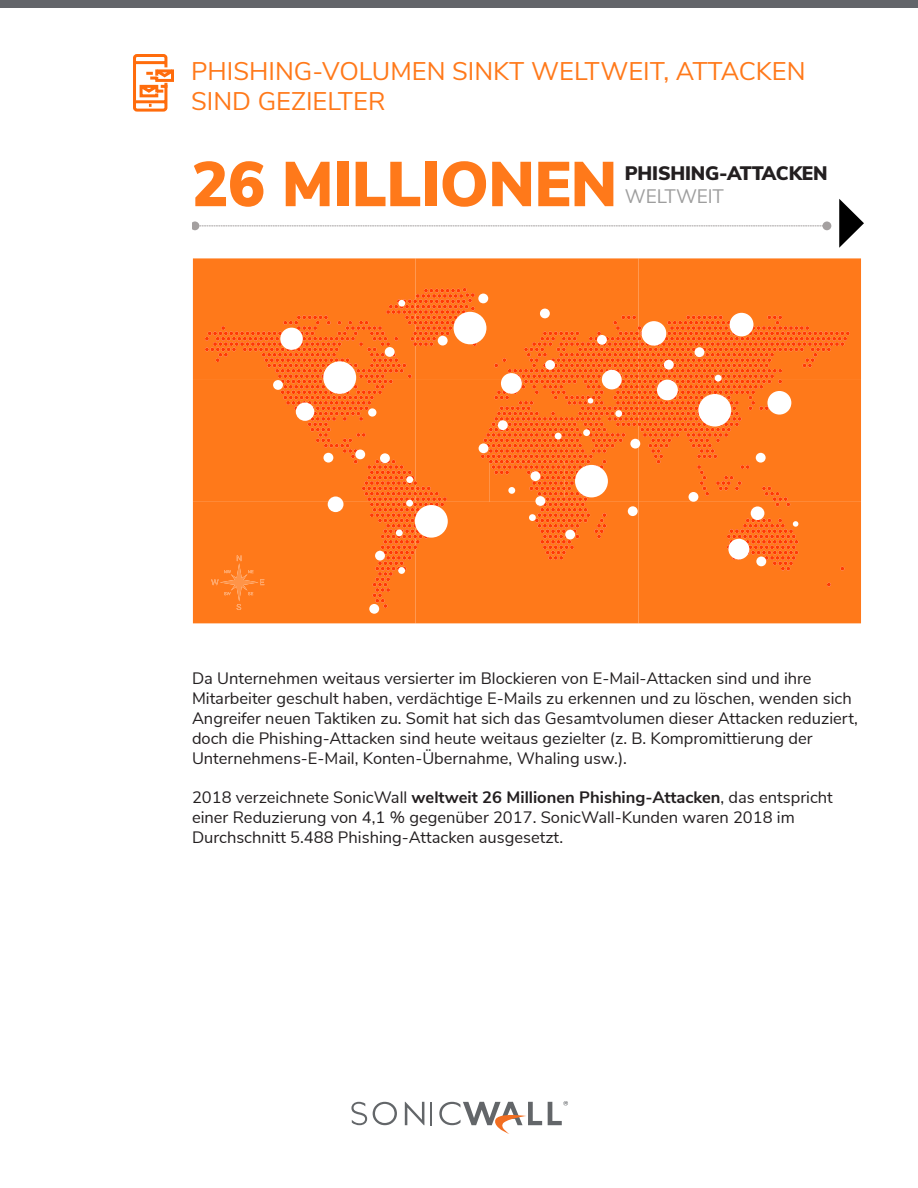
<style>
.page{position:relative;width:918px;height:1188px;background:#fff}
.page>*{position:absolute;margin:0;border:0;box-sizing:border-box;transform-origin:0 0}
.t1{font:900 63px "Nunito Sans";letter-spacing:-.01em;color:#ff791a}
.t2{font:25.5px/30.6px "Nunito Sans";color:#ff791a}
.t3{font:900 19.5px "Nunito Sans";letter-spacing:-.01em;color:#231f20}
.t4{font:19.5px "Nunito Sans";letter-spacing:-.01em;color:#9e9e9e}
.t5{font:16.5px/19.8px "Nunito Sans";color:#231f20}
.s1{font-weight:700}
</style>
<div class="page">
<svg style="left:373px;top:1102px;width:24px;height:23px"></svg>
<svg style="left:405px;top:1102px;width:19px;height:23px"></svg>
<svg style="left:430px;top:1102px;width:1px;height:23px"></svg>
<svg style="left:351px;top:1102px;width:16px;height:23px"></svg>
<svg style="left:439px;top:1102px;width:103px;height:32px"></svg>
<svg style="left:548px;top:1101px;width:20px;height:24px"></svg>
<svg style="left:192px;top:221px;width:630px;height:9px"></svg>
<div style="left:822px;top:221px;width:9px;height:9px;background:#a4a0a0;border-radius:50%"></div>
<svg style="left:839px;top:199px;width:25px;height:49px"></svg>
<div style="left:639px;top:610px;width:222px;height:13px;background:#ff791a"></div>
<div style="left:193px;top:610px;width:446px;height:13px;background:#ff791a"></div>
<svg style="left:369px;top:604px;width:10px;height:10px"></svg>
<svg style="left:193px;top:258px;width:668px;height:352px;background:#ff7b25"></svg>
<div style="left:0;top:0;width:917px;height:8px;background:#63656a"></div>
<svg style="left:133px;top:54px;width:41px;height:58px"></svg>
<h2 class="t2" style="left:191px;top:54px;width:616px">PHISHING-VOLUMEN SINKT WELTWEIT, ATTACKEN<br>SIND GEZIELTER</h2>
<h1 class="t1" style="left:192px;top:138px;width:427px">26 MILLIONEN</h1>
<p class="t3" style="left:625px;top:159px;width:204px">PHISHING-ATTACKEN</p>
<p class="t4" style="left:625px;top:182px;width:101px">WELTWEIT</p>
<p class="t5" style="left:192px;top:668px;width:668px">Da Unternehmen weitaus versierter im Blockieren von E-Mail-Attacken sind und ihre Mitarbeiter geschult haben, verdächtige E-Mails zu erkennen und zu löschen, wenden sich Angreifer neuen Taktiken zu. Somit hat sich das Gesamtvolumen dieser Attacken reduziert, doch die Phishing-Attacken sind heute weitaus gezielter (z. B. Kompromittierung der Unternehmens-E-Mail, Konten-Übernahme, Whaling usw.).</p>
<p class="t5" style="left:192px;top:787px;width:642px">2018 verzeichnete SonicWall <span class="s1">weltweit 26 Millionen Phishing-Attacken</span>, das entspricht einer Reduzierung von 4,1 % gegenüber 2017. SonicWall-Kunden waren 2018 im<br>Durchschnitt 5.488 Phishing-Attacken ausgesetzt.</p>
</div>
